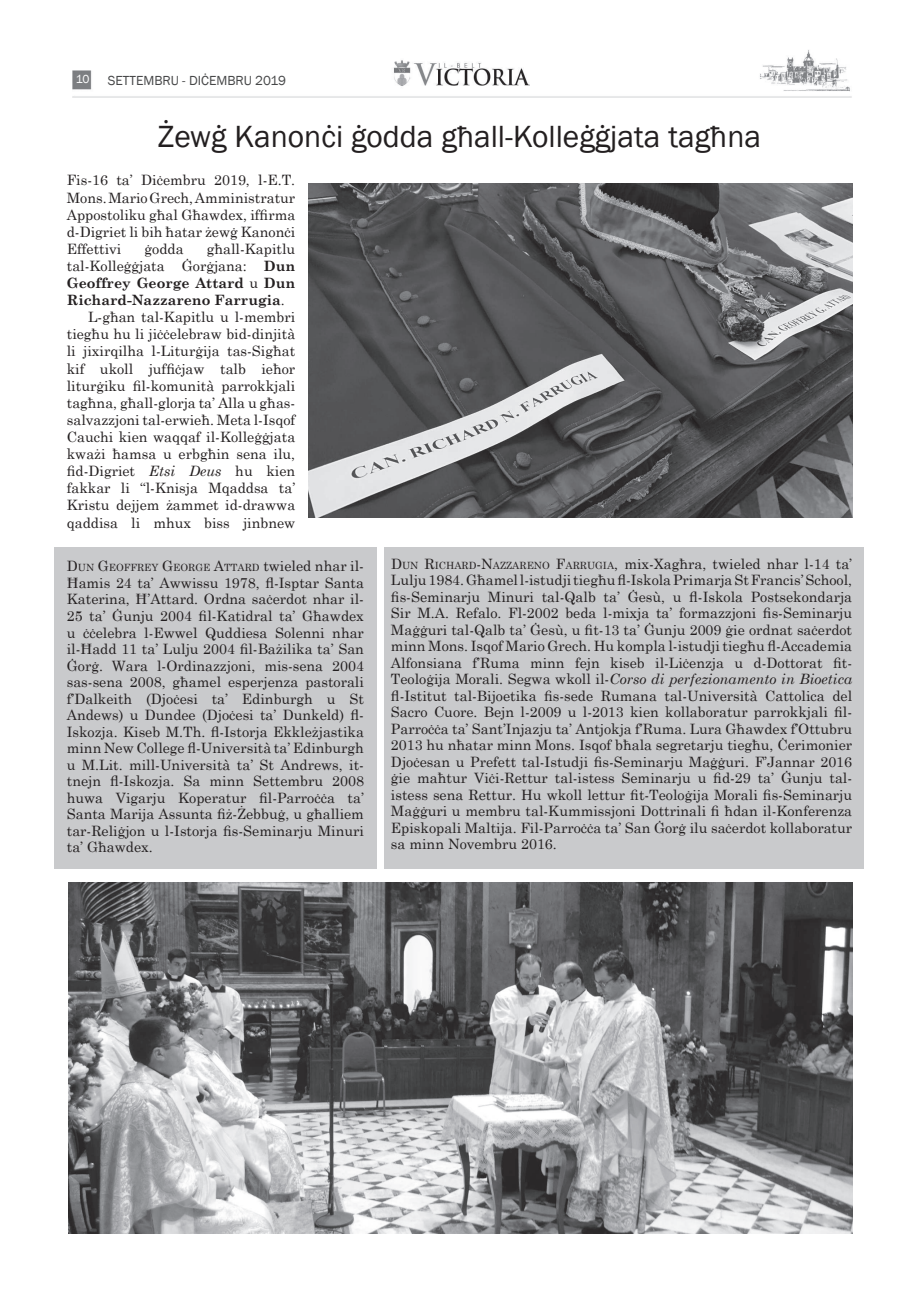
<style>
.page{position:relative;width:919px;height:1289px;background:#fff}
.page>*{position:absolute;margin:0;border:0;box-sizing:border-box;transform-origin:0 0}
.t1{font:31.5px "Franklin Gothic";color:#231f20}
.t2{font:14.25px/16.5px "Century Schoolbook";color:#231f20;text-align:justify}
.t3{font:700 14.25px "Century Schoolbook";color:#231f20}
.t4{font:13.5px "Franklin Gothic";color:#464748}
.t5{font:12px "Franklin Gothic";color:#fff}
.t6{font:10.05px "Century Schoolbook";color:#231f20}
.s1{font-weight:700}
.s2{font-weight:400}
.s3{font-style:italic}
.s4{font-size:14.25px}
.s5{font-style:inherit}
.s6{font-size:10.05px}
</style>
<div class="page">
<img style="left:72px;top:50px;width:778px;height:48px">
<div style="left:384px;top:547px;width:479px;height:321px;background:#c9cacc"></div>
<div style="left:54px;top:547px;width:323px;height:322px;background:#c9cacc"></div>
<img style="left:68px;top:882px;width:784px;height:351px">
<img style="left:308px;top:183px;width:544px;height:334px">
<p class="t5" style="left:76px;top:72px;width:15px">10</p>
<p class="t4" style="left:108px;top:72px;width:180px">SETTEMBRU - DIĊEMBRU 2019</p>
<h1 class="t1" style="left:158px;top:117px;width:604px">Żewġ Kanonċi ġodda għall-Kolleġġjata tagħna</h1>
<p class="t2" style="left:67px;top:170px;width:230px;line-height:17.1px">Fis-16 ta’ Diċembru 2019, l-E.T.<br>Mons. Mario Grech, Amministratur Appostoliku għal Għawdex, iffirma d-Digriet li bih ħatar żewġ Kanonċi Effettivi</p>
<p class="t2" style="left:144px;top:239px;width:41px">ġodda</p>
<p class="t2" style="left:207px;top:239px;width:90px">għall-Kapitlu</p>
<p class="t2" style="left:67px;top:256px;width:230px">tal-Kolleġġjata Ġorġjana: <span class="s1">Dun</span></p>
<p class="t3" style="left:67px;top:272px;width:230px">Geoffrey George Attard <span class="s2">u</span> Dun</p>
<p class="t3" style="left:67px;top:289px;width:219px">Richard-Nazzareno Farrugia<span class="s2">.</span></p>
<p class="t2" style="left:88px;top:307px;width:209px">L-għan tal-Kapitlu u l-membri</p>
<p class="t2" style="left:67px;top:325px;width:230px">tiegħu hu li jiċċelebraw bid-dinjità</p>
<p class="t2" style="left:67px;top:342px;width:230px">li jixirqilha l-Liturġija tas-Sigħat</p>
<p class="t2" style="left:67px;top:359px;width:230px">kif ukoll juffiċjaw talb ieħor</p>
<p class="t2" style="left:67px;top:376px;width:230px">liturġiku fil-komunità parrokkjali</p>
<p class="t2" style="left:67px;top:393px;width:230px">tagħna, għall-glorja ta’ Alla u għas-</p>
<p class="t2" style="left:67px;top:410px;width:230px">salvazzjoni tal-erwieħ. Meta l-Isqof</p>
<p class="t2" style="left:67px;top:427px;width:230px">Cauchi kien waqqaf il-Kolleġġjata</p>
<p class="t2" style="left:67px;top:444px;width:230px">kważi ħamsa u erbgħin sena ilu,</p>
<p class="t2" style="left:67px;top:461px;width:230px">fid-Digriet <span class="s3">Etsi Deus</span> hu kien</p>
<p class="t2" style="left:67px;top:478px;width:230px">fakkar li “l-Knisja Mqaddsa ta’</p>
<p class="t2" style="left:67px;top:496px;width:230px">Kristu dejjem żammet id-drawwa</p>
<p class="t2" style="left:67px;top:513px;width:230px">qaddisa li mhux biss jinbnew</p>
<p class="t6" style="left:67px;top:559px;width:298px"><span class="s4">D</span>UN <span class="s4">G</span>EOFFREY <span class="s4">G</span>EORGE <span class="s4">A</span>TTARD <span class="s4">twieled nhar il-</span></p>
<p class="t2" style="left:67px;top:573px;width:299px">Ħamis 24 ta’ Awwissu 1978, fl-Isptar Santa Katerina, Ħ’Attard. Ordna saċerdot nhar il-25 ta’ Ġunju 2004 fil-Katidral ta’ Għawdex u ċċelebra l-Ewwel Quddiesa Solenni nhar il-Ħadd 11 ta’ Lulju 2004 fil-Bażilika ta’ San Ġorġ. Wara l-Ordinazzjoni, mis-sena 2004 sas-sena 2008, għamel esperjenza pastorali f’Dalkeith (Djoċesi ta’ Edinburgh u St Andews) u Dundee (Djoċesi ta’ Dunkeld) fl-Iskozja. Kiseb M.Th. fl-Istorja Ekkleżjastika minn New College fl-Università ta’ Edinburgh u M.Lit. mill-Università ta’ St Andrews, it&shy;tnejn fl-Iskozja. Sa minn Settembru 2008 huwa Vigarju Koperatur fil-Parroċċa ta’ Santa Marija Assunta fiż-Żebbuġ, u għalliem tar-Reliġjon u l-Istorja fis-Seminarju Minuri ta’ Għawdex.</p>
<p class="t2" style="left:391px;top:554px;width:462px"><span class="s5">D</span><span class="s6">UN</span> <span class="s5">R</span><span class="s6">ICHARD</span><span class="s5">-N</span><span class="s6">AZZARENO</span> <span class="s5">F</span><span class="s6">ARRUGIA</span>, mix-Xagħra, twieled nhar l-14 ta’ Lulju 1984. Għamel l-istudji tiegħu fl-Iskola Primarja St Francis’ School, fis-Seminarju Minuri tal-Qalb ta’ Ġesù, u fl-Iskola Postsekondarja Sir M.A. Refalo. Fl-2002 beda l-mixja ta’ formazzjoni fis-Seminarju Maġġuri tal-Qalb ta’ Ġesù, u fit-13 ta’ Ġunju 2009 ġie ordnat saċerdot minn Mons. Isqof Mario Grech. Hu kompla l-istudji tiegħu fl-Accademia Alfonsiana f’Ruma minn fejn kiseb il-Liċenzja u d-Dottorat fit-Teoloġija Morali. Segwa wkoll il-<span class="s3">Corso di perfezionamento in Bioetica </span>fl-Istitut tal-Bijoetika fis-sede Rumana tal-Università Cattolica del Sacro Cuore. Bejn l-2009 u l-2013 kien kollaboratur parrokkjali fil-Parroċċa ta’ Sant’Injazju ta’ Antjokja f’Ruma. Lura Għawdex f’Ottubru 2013 hu nħatar minn Mons. Isqof bħala segretarju tiegħu, Ċerimonier Djoċesan u Prefett tal-Istudji fis-Seminarju Maġġuri. F’Jannar 2016 ġie maħtur Viċi-Rettur tal-istess Seminarju u fid-29 ta’ Ġunju tal&shy;istess sena Rettur. Hu wkoll lettur fit-Teoloġija Morali fis-Seminarju Maġġuri u membru tal-Kummissjoni Dottrinali fi ħdan il-Konferenza Episkopali Maltija. Fil-Parroċċa ta’ San Ġorġ ilu saċerdot kollaboratur sa minn Novembru 2016.</p>
</div>
